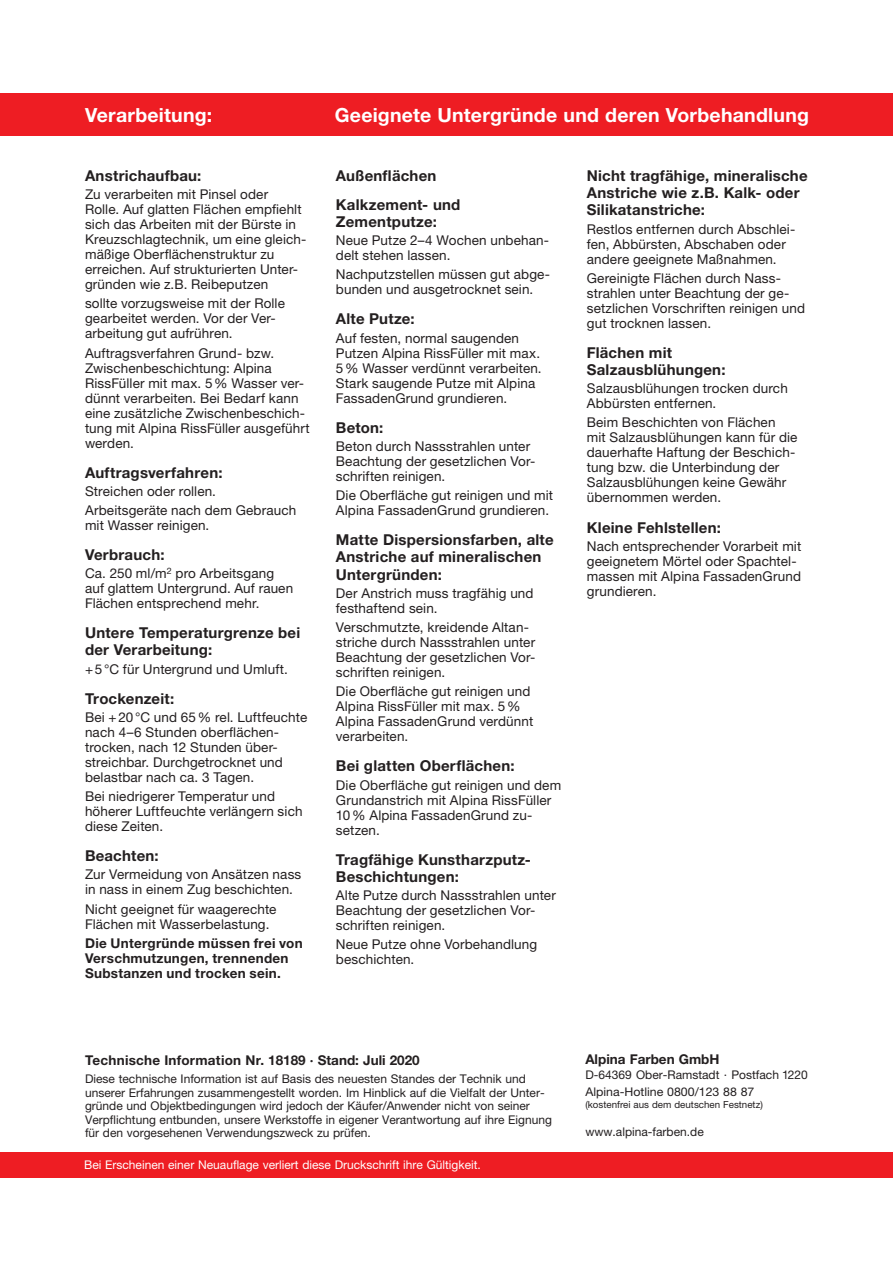
<style>
.page{position:relative;width:893px;height:1263px;background:#fff}
.page>*{position:absolute;margin:0;border:0;box-sizing:border-box;transform-origin:0 0}
.t1{font:700 19.5px "Helvetica Neue LT Std";letter-spacing:.01em;color:#fff}
.t2{font:700 15px/17.2px "Helvetica Neue LT Std";letter-spacing:.015em;color:#231f20}
.t3{font:13.5px/15px "Helvetica Neue LT Std";letter-spacing:.01em;color:#231f20}
.t4{font:700 13.5px/15px "Helvetica Neue LT Std";letter-spacing:.02em;color:#231f20}
.t5{font:700 13.5px "Helvetica Neue LT Std";color:#231f20}
.t6{font:12px/13.5px "Helvetica Neue LT Std";color:#231f20}
.t7{font:12px "Helvetica Neue LT Std";color:#fff}
.t8{font:9.75px "Helvetica Neue LT Std";color:#231f20}
</style>
<div class="page">
<div style="left:0;top:1152px;width:893px;height:26px;background:#ee1d23"></div>
<div style="left:0;top:94px;width:893px;height:42px;background:#ee1d23"></div>
<h1 class="t1" style="left:85px;top:103px;width:129px">Verarbeitung:</h1>
<h1 class="t1" style="left:335px;top:103px;width:476px">Geeignete Untergründe und deren Vorbehandlung</h1>
<p class="t2" style="left:85px;top:166px;width:118px">Anstrichaufbau:</p>
<p class="t3" style="left:85px;top:186px;width:223px">Zu verarbeiten mit Pinsel oder<br>Rolle. Auf glatten Flächen empfiehlt sich das Arbeiten mit der Bürste in Kreuzschlagtechnik, um eine gleich&shy;mäßige Oberflächenstruktur zu erreichen. Auf strukturierten Unter&shy;gründen wie z.B. Reibeputzen</p>
<p class="t3" style="left:85px;top:296px;width:201px">sollte vorzugsweise mit der Rolle gearbeitet werden. Vor der Ver&shy;arbeitung gut aufrühren.</p>
<p class="t3" style="left:85px;top:345px;width:226px">Auftragsverfahren Grund- bzw.<br>Zwischenbeschichtung: Alpina<br>RissFüller mit max. 5% Wasser ver&shy;dünnt verarbeiten. Bei Bedarf kann eine zusätzliche Zwischenbeschich&shy;tung mit Alpina RissFüller ausgeführt werden.</p>
<p class="t2" style="left:85px;top:463px;width:139px">Auftragsverfahren:</p>
<p class="t3" style="left:85px;top:481px;width:213px;line-height:19.2px">Streichen oder rollen.<br>Arbeitsgeräte nach dem Gebrauch</p>
<p class="t3" style="left:85px;top:517px;width:126px">mit Wasser reinigen.</p>
<p class="t2" style="left:85px;top:546px;width:81px">Verbrauch:</p>
<p class="t3" style="left:85px;top:566px;width:210px">Ca. 250 ml/m<sup>2</sup> pro Arbeitsgang auf glattem Untergrund. Auf rauen<br>Flächen entsprechend mehr.</p>
<p class="t2" style="left:85px;top:624px;width:217px">Untere Temperaturgrenze bei der Verarbeitung:</p>
<p class="t3" style="left:85px;top:661px;width:204px">+5°C für Untergrund und Umluft.</p>
<p class="t2" style="left:85px;top:689px;width:91px">Trockenzeit:</p>
<p class="t3" style="left:85px;top:709px;width:224px">Bei +20°C und 65% rel. Luftfeuchte nach 4–6 Stunden oberflächen&shy;trocken, nach 12 Stunden über&shy;streichbar. Durchgetrocknet und belastbar nach ca. 3 Tagen.</p>
<p class="t3" style="left:85px;top:789px;width:219px">Bei niedrigerer Temperatur und höherer Luftfeuchte verlängern sich diese Zeiten.</p>
<p class="t2" style="left:85px;top:847px;width:75px">Beachten:</p>
<p class="t3" style="left:85px;top:867px;width:218px">Zur Vermeidung von Ansätzen nass in nass in einem Zug beschichten.</p>
<p class="t3" style="left:85px;top:901px;width:193px">Nicht geeignet für waagerechte<br>Flächen mit Wasserbelastung.</p>
<p class="t4" style="left:85px;top:935px;width:219px">Die Untergründe müssen frei von<br>Verschmutzungen, trennenden<br>Substanzen und trocken sein.</p>
<p class="t2" style="left:336px;top:161px;width:126px;line-height:29px">Außenflächen<br>Kalkzement- und</p>
<p class="t2" style="left:336px;top:213px;width:102px">Zementputze:</p>
<p class="t3" style="left:336px;top:233px;width:215px">Neue Putze 2–4 Wochen unbehan&shy;delt stehen lassen.</p>
<p class="t3" style="left:336px;top:267px;width:216px">Nachputzstellen müssen gut abge&shy;bunden und ausgetrocknet sein.</p>
<p class="t2" style="left:336px;top:310px;width:80px">Alte Putze:</p>
<p class="t3" style="left:336px;top:330px;width:207px">Auf festen, normal saugenden<br>Putzen Alpina RissFüller mit max.<br>5% Wasser verdünnt verarbeiten.<br>Stark saugende Putze mit Alpina<br>FassadenGrund grundieren.</p>
<p class="t2" style="left:336px;top:418px;width:49px">Beton:</p>
<p class="t3" style="left:336px;top:438px;width:201px">Beton durch Nassstrahlen unter<br>Beachtung der gesetzlichen Vor&shy;schriften reinigen.</p>
<p class="t3" style="left:336px;top:488px;width:219px">Die Oberfläche gut reinigen und mit<br>Alpina FassadenGrund grundieren.</p>
<p class="t2" style="left:336px;top:531px;width:219px">Matte Dispersionsfarben, alte<br>Anstriche auf mineralischen<br>Untergründen:</p>
<p class="t3" style="left:336px;top:585px;width:199px">Der Anstrich muss tragfähig und festhaftend sein.</p>
<p class="t3" style="left:336px;top:620px;width:201px">Verschmutzte, kreidende Altan&shy;striche durch Nassstrahlen unter<br>Beachtung der gesetzlichen Vor&shy;schriften reinigen.</p>
<p class="t3" style="left:336px;top:684px;width:199px">Die Oberfläche gut reinigen und<br>Alpina RissFüller mit max. 5%<br>Alpina FassadenGrund verdünnt verarbeiten.</p>
<p class="t2" style="left:336px;top:757px;width:180px">Bei glatten Oberflächen:</p>
<p class="t3" style="left:336px;top:777px;width:227px">Die Oberfläche gut reinigen und dem<br>Grundanstrich mit Alpina RissFüller<br>10% Alpina FassadenGrund zu&shy;setzen.</p>
<p class="t2" style="left:336px;top:850px;width:197px">Tragfähige Kunstharzputz-<br>Beschichtungen:</p>
<p class="t3" style="left:336px;top:887px;width:221px">Alte Putze durch Nassstrahlen unter<br>Beachtung der gesetzlichen Vor&shy;schriften reinigen.</p>
<p class="t3" style="left:336px;top:937px;width:203px">Neue Putze ohne Vorbehandlung beschichten.</p>
<p class="t2" style="left:587px;top:166px;width:222px">Nicht tragfähige, mineralische<br>Anstriche wie z.B. Kalk- oder<br>Silikatanstriche:</p>
<p class="t3" style="left:587px;top:221px;width:210px">Restlos entfernen durch Abschlei&shy;fen, Abbürsten, Abschaben oder andere geeignete Maßnahmen.</p>
<p class="t3" style="left:587px;top:270px;width:220px">Gereinigte Flächen durch Nass&shy;strahlen unter Beachtung der ge&shy;setzlichen Vorschriften reinigen und gut trocknen lassen.</p>
<p class="t2" style="left:587px;top:343px;width:140px">Flächen mit<br>Salzausblühungen:</p>
<p class="t3" style="left:587px;top:381px;width:203px">Salzausblühungen trocken durch<br>Abbürsten entfernen.</p>
<p class="t3" style="left:587px;top:415px;width:212px">Beim Beschichten von Flächen mit Salzausblühungen kann für die dauerhafte Haftung der Beschich&shy;tung bzw. die Unterbindung der<br>Salzausblühungen keine Gewähr übernommen werden.</p>
<p class="t2" style="left:587px;top:518px;width:136px">Kleine Fehlstellen:</p>
<p class="t3" style="left:587px;top:538px;width:216px">Nach entsprechender Vorarbeit mit geeignetem Mörtel oder Spachtel&shy;massen mit Alpina FassadenGrund grundieren.</p>
<p class="t4" style="left:85px;top:1053px;width:336px">Technische Information Nr. 18189 · Stand: Juli 2020</p>
<p class="t6" style="left:85px;top:1072px;width:468px">Diese technische Information ist auf Basis des neuesten Standes der Technik und unserer Erfahrungen zusammengestellt worden. Im Hinblick auf die Vielfalt der Unter&shy;gründe und Objektbedingungen wird jedoch der Käufer/Anwender nicht von seiner Verpflichtung entbunden, unsere Werkstoffe in eigener Verantwortung auf ihre Eignung für den vorgesehenen Verwendungszweck zu prüfen.</p>
<p class="t7" style="left:84px;top:1157px;width:398px">Bei Erscheinen einer Neuauflage verliert diese Druckschrift ihre Gültigkeit.</p>
<p class="t5" style="left:585px;top:1051px;width:136px">Alpina Farben GmbH</p>
<p class="t6" style="left:585px;top:1066px;width:224px;line-height:17px">D-64369 Ober-Ramstadt · Postfach 1220<br>Alpina-Hotline 0800/123 88 87</p>
<p class="t8" style="left:585px;top:1099px;width:179px">(kostenfrei aus dem deutschen Festnetz)</p>
<p class="t6" style="left:585px;top:1124px;width:120px">www.alpina-farben.de</p>
</div>
